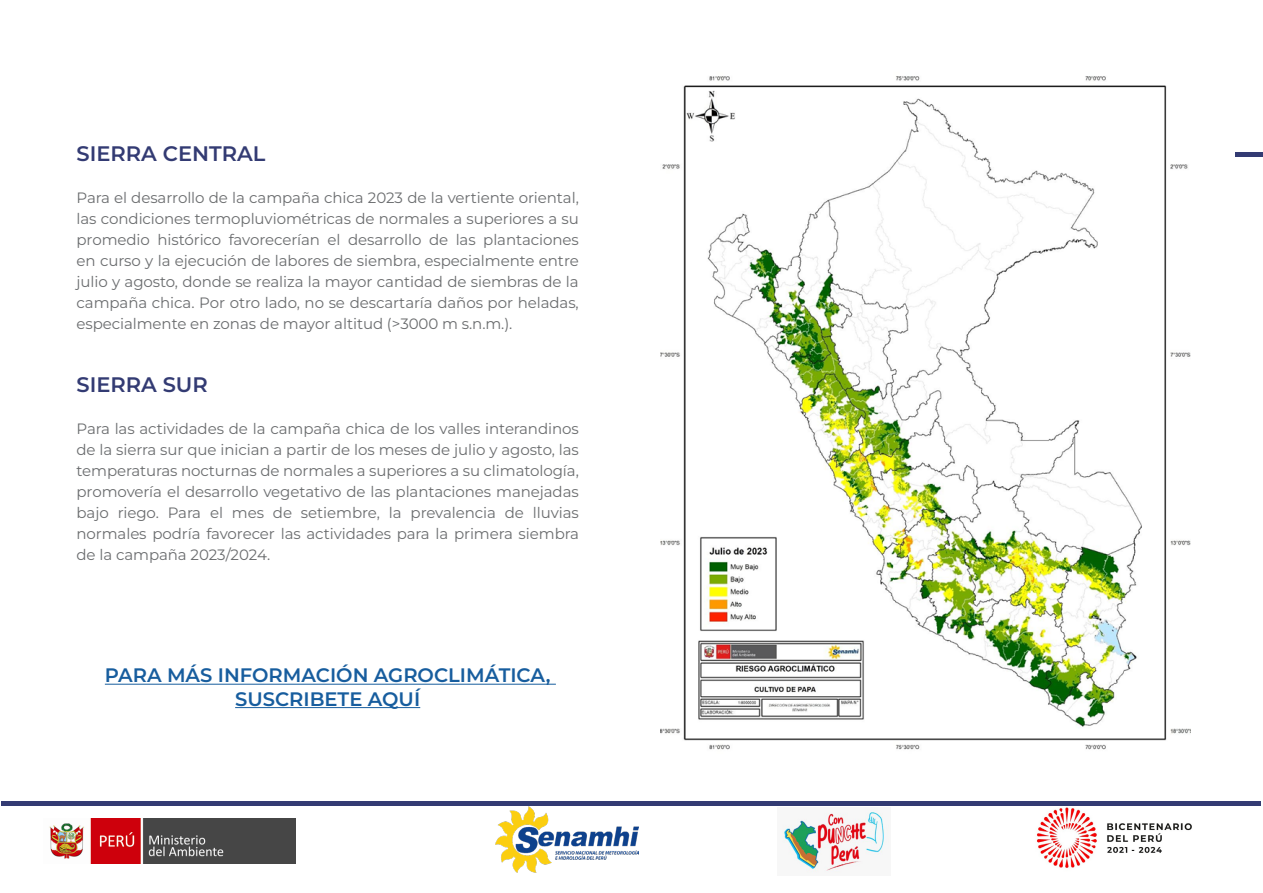
<style>
.page{position:relative;width:1263px;height:893px;background:#fff}
.page>*{position:absolute;margin:0;border:0;box-sizing:border-box;transform-origin:0 0}
.TEXTO_MONSER-REG{font:600 21px "Montserrat";color:#333b73}
.t1{font:600 19.5px "Montserrat";color:#175d9e}
.TEXTO_MONSER-REG-2{font:15px/21px "Montserrat";letter-spacing:-.005em;color:#6b6d6f;text-align:justify}
</style>
<div class="page">
<div style="left:1235px;top:152px;width:28px;height:5px;background:#333b73"></div>
<div style="left:1px;top:801px;width:1260px;height:5px;background:#333b73"></div>
<hr style="left:105px;top:684px;width:451px;height:1px;background:#175d9e">
<hr style="left:235px;top:707px;width:185px;height:1px;background:#175d9e">
<img style="left:49px;top:818px;width:247px;height:45px">
<img style="left:495px;top:807px;width:144px;height:65px">
<img style="left:1036px;top:807px;width:156px;height:61px">
<img style="left:782px;top:807px;width:107px;height:66px">
<img style="left:660px;top:76px;width:531px;height:674px">
<p class="TEXTO_MONSER-REG" style="left:77px;top:139px;width:190px">SIERRA CENTRAL</p>
<p class="TEXTO_MONSER-REG-2" style="left:77px;top:186px;width:504px">Para el desarrollo de la campaña chica 2023 de la vertiente oriental, las condiciones termopluviométricas de normales a superiores a su promedio histórico favorecerían el desarrollo de las plantaciones en curso y la ejecución de labores de siembra, especialmente entre julio y agosto, donde se realiza la mayor cantidad de siembras de la campaña chica. Por otro lado, no se descartaría daños por heladas, especialmente en zonas de mayor altitud (&gt;3000 m s.n.m.).</p>
<p class="TEXTO_MONSER-REG" style="left:77px;top:370px;width:133px">SIERRA SUR</p>
<p class="TEXTO_MONSER-REG-2" style="left:77px;top:417px;width:504px">Para las actividades de la campaña chica de los valles interandinos de la sierra sur que inician a partir de los meses de julio y agosto, las temperaturas nocturnas de normales a superiores a su climatología, promovería el desarrollo vegetativo de las plantaciones manejadas bajo riego. Para el mes de setiembre, la prevalencia de lluvias normales podría favorecer las actividades para la primera siembra de la campaña 2023/2024.</p>
<p class="t1" style="left:105px;top:662px;width:447px">PARA MÁS INFORMACIÓN AGROCLIMÁTICA,</p>
<p class="t1" style="left:235px;top:686px;width:187px">SUSCRIBETE AQUÍ</p>
</div>
